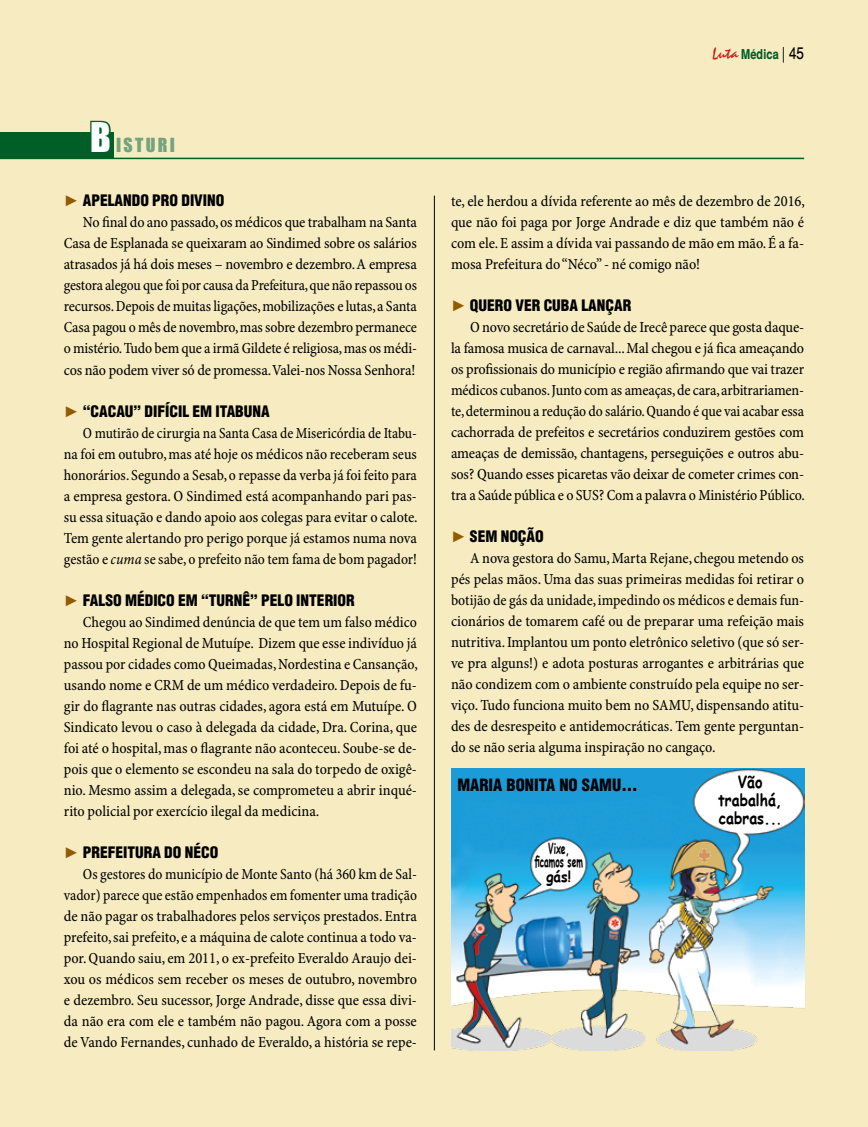
<style>
.page{position:relative;width:868px;height:1127px;background:#fff}
.page>*{position:absolute;margin:0;border:0;box-sizing:border-box;transform-origin:0 0}
.t1{font:17.85px "Impact";letter-spacing:.13em;color:#74a37e}
.t2{font:700 16.5px/18px "Comic Sans MS";color:#000;text-align:center;scale:.86 1}
.t3{font:16.5px "Switzerland Cond Black Plain";color:#000}
.t4{font:15.45px/21px "Minion Pro Cn Capt";letter-spacing:-.005em;color:#000;text-align:justify}
.t5{font:15.45px/21px "Minion Pro Cn Capt";letter-spacing:-.005em;color:#000;text-align:justify;scale:.94 1}
.t6{font:15.45px "Switzerland Cond Black Plain";color:#000}
.t7{font:700 15px/13.5px "Comic Sans MS";color:#000;text-align:center;scale:.56 1}
.t8{font:700 15px "Comic Sans MS";color:#000;scale:.9 1}
.t9{font:700 13.5px "Switzerland Narrow";color:#005e27}
.s1{font-size:37.5px;color:#fff}
.s2{font-family:"Arial";color:#935b00}
.s3{font-family:"Minion Pro Cn It Capt"}
.s4{font-family:"Staccato 222 BT";font-weight:400;font-size:16.5px;color:#cd171a}
.s5{font-family:"Switzerland Narrow Plain";font-weight:400;font-size:16.5px;color:#000}
</style>
<div class="page">
<div style="left:1px;top:0;width:866px;height:1127px;background:#f7ecc1"></div>
<div style="left:0;top:132px;width:113px;height:26px;background:#005e27"></div>
<svg style="left:90px;top:120px;width:21px;height:12px"></svg>
<hr style="left:0;top:158px;width:804px;height:1px;background:#005e27">
<hr style="left:434px;top:196px;width:1px;height:854px;background:#000">
<img style="left:451px;top:768px;width:353px;height:282px">
<p class="t1" style="left:90px;top:131px;width:86px"><span class="s1">B</span> ISTURI</p>
<p class="t6" style="left:64px;top:191px;width:162px"><span class="s2">►</span> APELANDO PRO DIVINO</p>
<p class="t4" style="left:64px;top:213px;width:354px;text-indent:19px">No final do ano passado, os médicos que trabalham na Santa Casa de Esplanada se queixaram ao Sindimed sobre os salários atrasados já há dois meses – novembro e dezembro. A empresa gestora alegou que foi por causa da Prefeitura, que não repassou os recursos. Depois de muitas ligações, mobilizações e lutas, a Santa Casa pagou o mês de novembro, mas sobre dezembro permanece o mistério. Tudo bem que a irmã Gildete é religiosa, mas os médi&shy;cos não podem viver só de promessa. Valei-nos Nossa Senhora!</p>
<p class="t6" style="left:64px;top:401px;width:207px"><span class="s2">►</span> “CACAU” DIFÍCIL EM ITABUNA</p>
<p class="t5" style="left:64px;top:423px;width:378px;text-indent:19px">O mutirão de cirurgia na Santa Casa de Misericórdia de Itabu&shy;na foi em outubro, mas até hoje os médicos não receberam seus honorários. Segundo a Sesab, o repasse da verba já foi feito para a empresa gestora. O Sindimed está acompanhando pari pas&shy;su essa situação e dando apoio aos colegas para evitar o calote.<br>Tem gente alertando pro perigo porque já estamos numa nova gestão e <span class="s3">cuma</span> se sabe, o prefeito não tem fama de bom pagador!</p>
<p class="t6" style="left:64px;top:590px;width:292px"><span class="s2">►</span> FALSO MÉDICO EM “TURNÊ” PELO INTERIOR</p>
<p class="t4" style="left:64px;top:612px;width:355px;text-indent:19px">Chegou ao Sindimed denúncia de que tem um falso médico no Hospital Regional de Mutuípe. Dizem que esse indivíduo já passou por cidades como Queimadas, Nordestina e Cansanção, usando nome e CRM de um médico verdadeiro. Depois de fu&shy;gir do flagrante nas outras cidades, agora está em Mutuípe. O Sindicato levou o caso à delegada da cidade, Dra. Corina, que foi até o hospital, mas o flagrante não aconteceu. Soube-se de&shy;pois que o elemento se escondeu na sala do torpedo de oxigê&shy;nio. Mesmo assim a delegada, se comprometeu a abrir inqué&shy;rito policial por exercício ilegal da medicina.</p>
<p class="t6" style="left:64px;top:842px;width:156px"><span class="s2">►</span> PREFEITURA DO NÉCO</p>
<p class="t4" style="left:64px;top:864px;width:354px;text-indent:19px">Os gestores do município de Monte Santo (há 360 km de Sal&shy;vador) parece que estão empenhados em fomenter uma tradição de não pagar os trabalhadores pelos serviços prestados. Entra prefeito, sai prefeito, e a máquina de calote continua a todo va&shy;por. Quando saiu, em 2011, o ex-prefeito Everaldo Araujo dei&shy;xou os médicos sem receber os meses de outubro, novembro e dezembro. Seu sucessor, Jorge Andrade, disse que essa divi&shy;da não era com ele e também não pagou. Agora com a posse de Vando Fernandes, cunhado de Everaldo, a história se repe-</p>
<p class="t9" style="left:711px;top:47px;width:94px"><span class="s4">Luta</span> Médica <span class="s5">| 45</span></p>
<p class="t4" style="left:451px;top:191px;width:355px">te, ele herdou a dívida referente ao mês de dezembro de 2016, que não foi paga por Jorge Andrade e diz que também não é com ele. E assim a dívida vai passando de mão em mão. É a fa&shy;mosa Prefeitura do “Néco” - né comigo não!</p>
<p class="t6" style="left:451px;top:295px;width:182px"><span class="s2">►</span> QUERO VER CUBA LANÇAR</p>
<p class="t4" style="left:451px;top:317px;width:355px;text-indent:19px">O novo secretário de Saúde de Irecê parece que gosta daque&shy;la famosa musica de carnaval... Mal chegou e já fica ameaçando os profissionais do município e região afirmando que vai trazer médicos cubanos. Junto com as ameaças, de cara, arbitrariamen&shy;te, determinou a redução do salário. Quando é que vai acabar essa cachorrada de prefeitos e secretários conduzirem gestões com ameaças de demissão, chantagens, perseguições e outros abu&shy;sos? Quando esses picaretas vão deixar de cometer crimes con&shy;tra a Saúde pública e o SUS? Com a palavra o Ministério Público.</p>
<p class="t6" style="left:451px;top:526px;width:94px"><span class="s2">►</span> SEM NOÇÃO</p>
<p class="t4" style="left:451px;top:548px;width:354px;text-indent:19px">A nova gestora do Samu, Marta Rejane, chegou metendo os pés pelas mãos. Uma das suas primeiras medidas foi retirar o botijão de gás da unidade, impedindo os médicos e demais fun&shy;cionários de tomarem café ou de preparar uma refeição mais nutritiva. Implantou um ponto eletrônico seletivo (que só ser&shy;ve pra alguns!) e adota posturas arrogantes e arbitrárias que não condizem com o ambiente construído pela equipe no ser&shy;viço. Tudo funciona muito bem no SAMU, dispensando atitu&shy;des de desrespeito e antidemocráticas. Tem gente perguntan&shy;do se não seria alguma inspiração no cangaço.</p>
<p class="t2" style="left:718px;top:773px;width:76px">Vão trabalhá, cabras...</p>
<p class="t7" style="left:534px;top:841px;width:88px">Vixe, ficamos sem</p>
<p class="t8" style="left:546px;top:865px;width:29px">gás!</p>
<p class="t3" style="left:457px;top:775px;width:182px">MARIA BONITA NO SAMU...</p>
</div>
